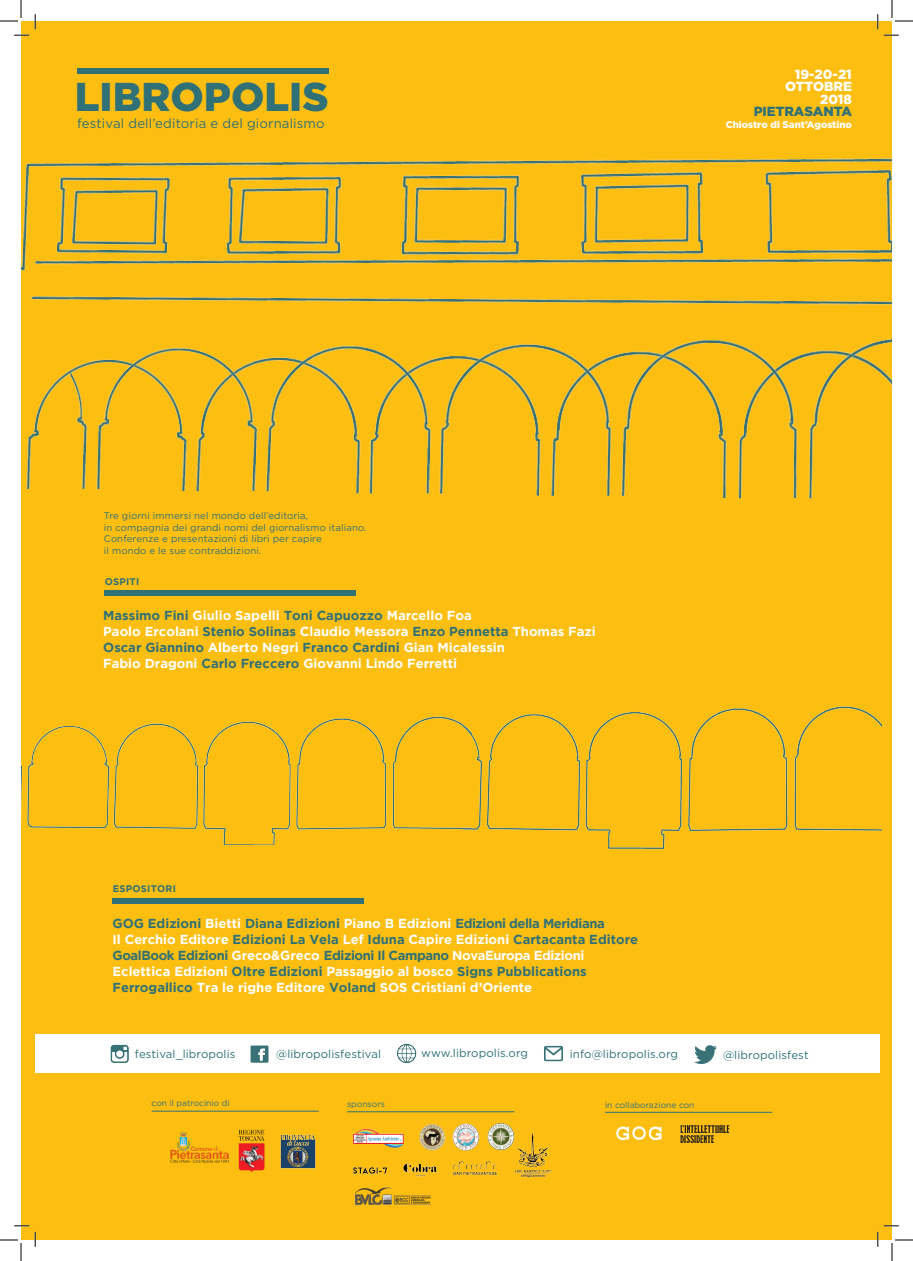
<style>
.page{position:relative;width:913px;height:1261px;background:#fff}
.page>*{position:absolute;margin:0;border:0;box-sizing:border-box;transform-origin:0 0}
.t1{font:900 40.2px "Gotham";color:#2f7177}
.t2{font:900 13.3px "Gotham";color:#fff}
.t3{font:900 13.3px "Gotham";color:#2f7177}
.t4{font:13.2px "Gotham";letter-spacing:.01em;color:#2f7177}
.t5{font:700 13px "Gotham";color:#fff}
.t6{font:700 13px "Gotham";color:#2f7177}
.t7{font:700 13px "Gotham";letter-spacing:-.03em;color:#2f7177}
.t8{font:11.4px "Gotham";letter-spacing:.01em;color:#2f7177}
.t9{font:900 9.7px "Gotham";color:#fff}
.t10{font:9.6px/11.5px "Gotham";letter-spacing:.01em;color:#2f7177}
.t11{font:700 9.6px "Gotham";letter-spacing:.025em;color:#2f7177}
.t12{font:8.5px "Gotham";color:#2f7177}
.s1{color:#2f7177}
.s2{color:#fff}
</style>
<div class="page">
<div style="left:21px;top:21px;width:870px;height:1219px;background:#fdbe12"></div>
<div style="left:35px;top:1034px;width:844px;height:39px;background:#fff"></div>
<img style="left:21px;top:716px;width:442px;height:129px">
<img style="left:463px;top:706px;width:418px;height:143px">
<img style="left:21px;top:158px;width:870px;height:331px">
<div style="left:77px;top:68px;width:251px;height:6px;background:#2f7177"></div>
<img style="left:69px;top:300px;width:822px;height:199px">
<img style="left:170px;top:1132px;width:59px;height:30px">
<img style="left:280px;top:1134px;width:25px;height:35px">
<svg style="left:238px;top:1130px;width:26px;height:43px"></svg>
<img style="left:239px;top:1146px;width:24px;height:22px">
<img style="left:305px;top:1112px;width:247px;height:76px">
<img style="left:616px;top:1126px;width:46px;height:15px">
<hr style="left:151px;top:1111px;width:168px;height:1px;background:#2f7177">
<hr style="left:347px;top:1111px;width:167px;height:1px;background:#2f7177">
<hr style="left:605px;top:1112px;width:167px;height:1px;background:#2f7177">
<img style="left:680px;top:1125px;width:50px;height:9px">
<img style="left:680px;top:1131px;width:34px;height:13px">
<img style="left:250px;top:1045px;width:19px;height:18px">
<img style="left:110px;top:1044px;width:19px;height:19px">
<img style="left:397px;top:1043px;width:20px;height:21px">
<img style="left:544px;top:1045px;width:19px;height:17px">
<img style="left:355px;top:1188px;width:76px;height:16px">
<img style="left:694px;top:1045px;width:22px;height:18px">
<div style="left:105px;top:591px;width:251px;height:5px;background:#2f7177"></div>
<div style="left:112px;top:898px;width:252px;height:5px;background:#2f7177"></div>
<svg style="left:14px;top:35px;width:15px;height:1px"></svg>
<svg style="left:883px;top:35px;width:15px;height:1px"></svg>
<svg style="left:14px;top:1225px;width:15px;height:2px"></svg>
<svg style="left:35px;top:14px;width:1px;height:15px"></svg>
<svg style="left:35px;top:1232px;width:1px;height:15px"></svg>
<svg style="left:877px;top:14px;width:1px;height:15px"></svg>
<svg style="left:0;top:0;width:22px;height:22px"></svg>
<svg style="left:0;top:1239px;width:22px;height:22px"></svg>
<svg style="left:891px;top:0;width:21px;height:22px"></svg>
<svg style="left:877px;top:1225px;width:35px;height:36px"></svg>
<p class="t1" style="left:75px;top:73px;width:255px">LIBROPOLIS</p>
<p class="t4" style="left:77px;top:116px;width:249px">festival dell’editoria e del giornalismo</p>
<p class="t2" style="left:794px;top:66px;width:59px">19-20-21</p>
<p class="t2" style="left:785px;top:79px;width:68px">OTTOBRE</p>
<p class="t2" style="left:820px;top:91px;width:33px">2018</p>
<p class="t3" style="left:753px;top:104px;width:100px">PIETRASANTA</p>
<p class="t9" style="left:725px;top:119px;width:128px">Chiostro di Sant’Agostino</p>
<p class="t10" style="left:104px;top:510px;width:206px">Tre giorni immersi nel mondo dell’editoria,</p>
<p class="t10" style="left:104px;top:521px;width:264px">in compagnia dei grandi nomi del giornalismo italiano.<br>Conferenze e presentazioni di libri per capire</p>
<p class="t10" style="left:104px;top:544px;width:159px">il mondo e le sue contraddizioni.</p>
<p class="t11" style="left:105px;top:576px;width:36px">OSPITI</p>
<p class="t5" style="left:103px;top:608px;width:370px"><span class="s1">Massimo Fini</span> Giulio Sapelli <span class="s1">Toni Capuozzo</span> Marcello Foa</p>
<p class="t5" style="left:103px;top:624px;width:493px">Paolo Ercolani <span class="s1">Stenio Solinas</span> Claudio Messora <span class="s1">Enzo Pennetta</span> Thomas Fazi</p>
<p class="t6" style="left:103px;top:640px;width:403px">Oscar Giannino <span class="s2">Alberto Negri</span> Franco Cardini <span class="s2">Gian Micalessin</span></p>
<p class="t5" style="left:103px;top:656px;width:355px">Fabio Dragoni <span class="s1">Carlo Freccero</span> Giovanni Lindo Ferretti</p>
<p class="t11" style="left:113px;top:883px;width:65px">ESPOSITORI</p>
<p class="t6" style="left:112px;top:916px;width:493px">GOG Edizioni <span class="s2">Bietti</span> Diana Edizioni <span class="s2">Piano B Edizioni</span> Edizioni della Meridiana</p>
<p class="t6" style="left:112px;top:932px;width:527px"><span class="s2">Il Cerchio Editore</span> Edizioni La Vela <span class="s2">Lef</span> Iduna <span class="s2">Capire Edizioni</span> Cartacanta Editore</p>
<p class="t7" style="left:112px;top:948px;width:473px">GoalBook Edizioni <span class="s2">Greco&amp;Greco</span> Edizioni Il Campano <span class="s2">NovaEuropa Edizioni</span></p>
<p class="t5" style="left:112px;top:964px;width:475px">Eclettica Edizioni <span class="s1">Oltre Edizioni</span> Passaggio al bosco <span class="s1">Signs Pubblications</span></p>
<p class="t5" style="left:112px;top:980px;width:421px"><span class="s1">Ferrogallico</span> Tra le righe Editore <span class="s1">Voland</span> SOS Cristiani d’Oriente</p>
<p class="t8" style="left:135px;top:1048px;width:102px">festival_libropolis</p>
<p class="t8" style="left:421px;top:1047px;width:108px">www.libropolis.org</p>
<p class="t8" style="left:569px;top:1047px;width:110px">info@libropolis.org</p>
<p class="t8" style="left:722px;top:1048px;width:87px">@libropolisfest</p>
<p class="t8" style="left:276px;top:1047px;width:106px">@libropolisfestival</p>
<p class="t12" style="left:151px;top:1098px;width:79px">con il patrocinio di</p>
<p class="t12" style="left:347px;top:1099px;width:39px">sponsors</p>
<p class="t12" style="left:605px;top:1100px;width:91px">in collaborazione con</p>
</div>
